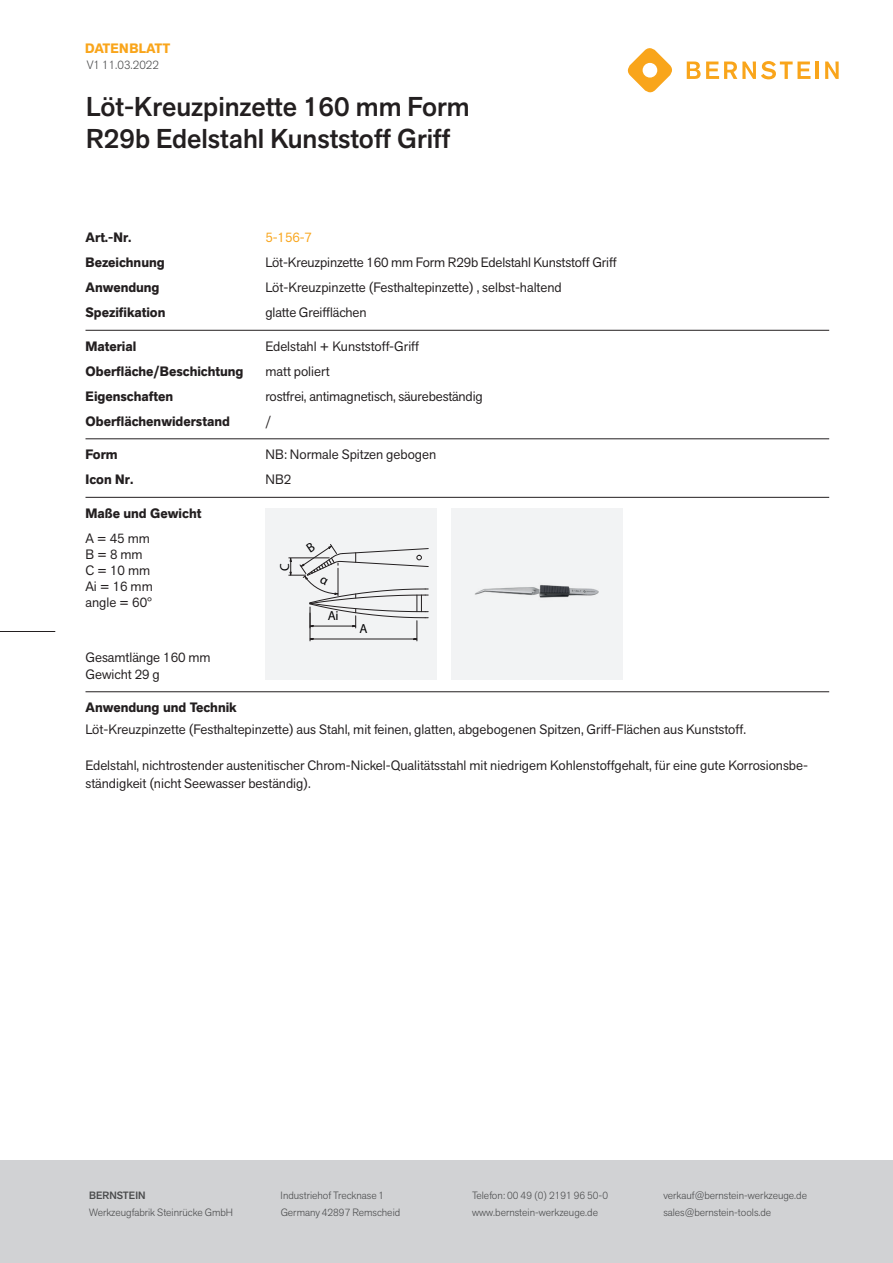
<style>
.page{position:relative;width:893px;height:1263px;background:#fff}
.page>*{position:absolute;margin:0;border:0;box-sizing:border-box;transform-origin:0 0}
.t1{font:500 27px/32.4px "Akzid Grtsk Next";color:#231f20}
.t2{font:13.5px/16.2px "Akzid Grtsk Next";color:#231f20}
.t3{font:700 13.5px "Akzid Grtsk Next";color:#231f20}
.t4{font:700 13.5px "Akzid Grtsk Next";letter-spacing:.01em;color:#f9a51b}
.t5{font:13.5px "Akzid Grtsk Next";color:#f9a51b}
.t6{font:13.05px "ISOCPEUR";color:#000001}
.t7{font:300 12px "Akzid Grtsk Next";color:#4b4c4d}
.t8{font:300 10.5px "Akzid Grtsk Next";color:#4b4c4d}
.t9{font:500 10.5px "Akzid Grtsk Next";color:#4b4c4d}
</style>
<div class="page">
<div style="left:0;top:1161px;width:893px;height:102px;background:#d1d2d4"></div>
<hr style="left:86px;top:330px;width:743px;height:1px;background:#231f20">
<hr style="left:86px;top:439px;width:743px;height:1px;background:#231f20">
<hr style="left:86px;top:497px;width:743px;height:1px;background:#231f20">
<hr style="left:86px;top:691px;width:743px;height:1px;background:#231f20">
<div style="left:451px;top:508px;width:171px;height:171px;background:#f2f3f4"></div>
<img style="left:475px;top:585px;width:124px;height:13px">
<div style="left:266px;top:508px;width:171px;height:172px;background:#f2f3f4"></div>
<svg style="left:627px;top:48px;width:45px;height:45px"></svg>
<svg style="left:687px;top:61px;width:123px;height:18px"></svg>
<hr style="left:815px;top:62px;width:4px;height:17px;background:#f9a51b">
<svg style="left:825px;top:62px;width:14px;height:17px"></svg>
<hr style="left:0;top:631px;width:55px;height:1px;background:#231f20">
<svg style="left:289px;top:544px;width:140px;height:97px"></svg>
<p class="t4" style="left:85px;top:39px;width:87px">DATENBLATT</p>
<p class="t7" style="left:87px;top:57px;width:74px">V1 11.03.2022</p>
<h1 class="t1" style="left:86px;top:90px;width:385px">Löt-Kreuzpinzette 160 mm Form<br>R29b Edelstahl Kunststoff Griff</h1>
<p class="t3" style="left:86px;top:229px;width:48px">Art.-Nr.</p>
<p class="t5" style="left:265px;top:229px;width:48px">5-156-7</p>
<p class="t3" style="left:86px;top:254px;width:81px">Bezeichnung</p>
<p class="t2" style="left:265px;top:254px;width:353px">Löt-Kreuzpinzette 160 mm Form R29b Edelstahl Kunststoff Griff</p>
<p class="t3" style="left:86px;top:279px;width:76px">Anwendung</p>
<p class="t2" style="left:265px;top:279px;width:298px">Löt-Kreuzpinzette (Festhaltepinzette) , selbst-haltend</p>
<p class="t3" style="left:86px;top:304px;width:81px">Spezifikation</p>
<p class="t2" style="left:265px;top:304px;width:102px">glatte Greifflächen</p>
<p class="t3" style="left:86px;top:337px;width:52px">Material</p>
<p class="t2" style="left:265px;top:338px;width:155px">Edelstahl + Kunststoff-Griff</p>
<p class="t3" style="left:86px;top:362px;width:159px">Oberfläche/Beschichtung</p>
<p class="t2" style="left:265px;top:363px;width:66px">matt poliert</p>
<p class="t3" style="left:86px;top:387px;width:89px">Eigenschaften</p>
<p class="t2" style="left:265px;top:388px;width:219px">rostfrei, antimagnetisch, säurebeständig</p>
<p class="t3" style="left:86px;top:412px;width:146px">Oberflächenwiderstand</p>
<p class="t2" style="left:265px;top:413px;width:7px">/</p>
<p class="t3" style="left:86px;top:446px;width:34px">Form</p>
<p class="t2" style="left:265px;top:446px;width:172px">NB: Normale Spitzen gebogen</p>
<p class="t3" style="left:86px;top:471px;width:49px">Icon Nr.</p>
<p class="t2" style="left:265px;top:471px;width:27px">NB2</p>
<p class="t3" style="left:86px;top:504px;width:117px">Maße und Gewicht</p>
<p class="t2" style="left:86px;top:530px;width:69px">A = 45 mm<br>B = 8 mm<br>C = 10 mm<br>Ai = 16 mm angle = 60°</p>
<p class="t6" style="left:277px;top:571px;width:9px;rotate:-90deg">C</p>
<p class="t6" style="left:328px;top:607px;width:12px">Ai</p>
<p class="t6" style="left:360px;top:620px;width:10px">A</p>
<p class="t2" style="left:86px;top:649px;width:127px">Gesamtlänge 160 mm<br>Gewicht 29 g</p>
<p class="t3" style="left:86px;top:698px;width:153px">Anwendung und Technik</p>
<p class="t2" style="left:86px;top:721px;width:662px">Löt-Kreuzpinzette (Festhaltepinzette) aus Stahl, mit feinen, glatten, abgebogenen Spitzen, Griff-Flächen aus Kunststoff.</p>
<p class="t2" style="left:86px;top:756px;width:724px;line-height:18px">Edelstahl, nichtrostender austenitischer Chrom-Nickel-Qualitätsstahl mit niedrigem Kohlenstoffgehalt, für eine gute Korrosionsbe&shy;ständigkeit (nicht Seewasser beständig).</p>
<p class="t9" style="left:89px;top:1189px;width:58px">BERNSTEIN</p>
<p class="t8" style="left:281px;top:1189px;width:105px">Industriehof Trecknase 1</p>
<p class="t8" style="left:472px;top:1189px;width:138px">Telefon: 00 49 (0) 2191 96 50-0</p>
<p class="t8" style="left:663px;top:1189px;width:145px">verkauf@bernstein-werkzeuge.de</p>
<p class="t8" style="left:89px;top:1205px;width:145px">Werkzeugfabrik Steinrücke GmbH</p>
<p class="t8" style="left:281px;top:1205px;width:121px">Germany 42897 Remscheid</p>
<p class="t8" style="left:472px;top:1205px;width:127px">www.bernstein-werkzeuge.de</p>
<p class="t8" style="left:663px;top:1205px;width:109px">sales@bernstein-tools.de</p>
</div>
